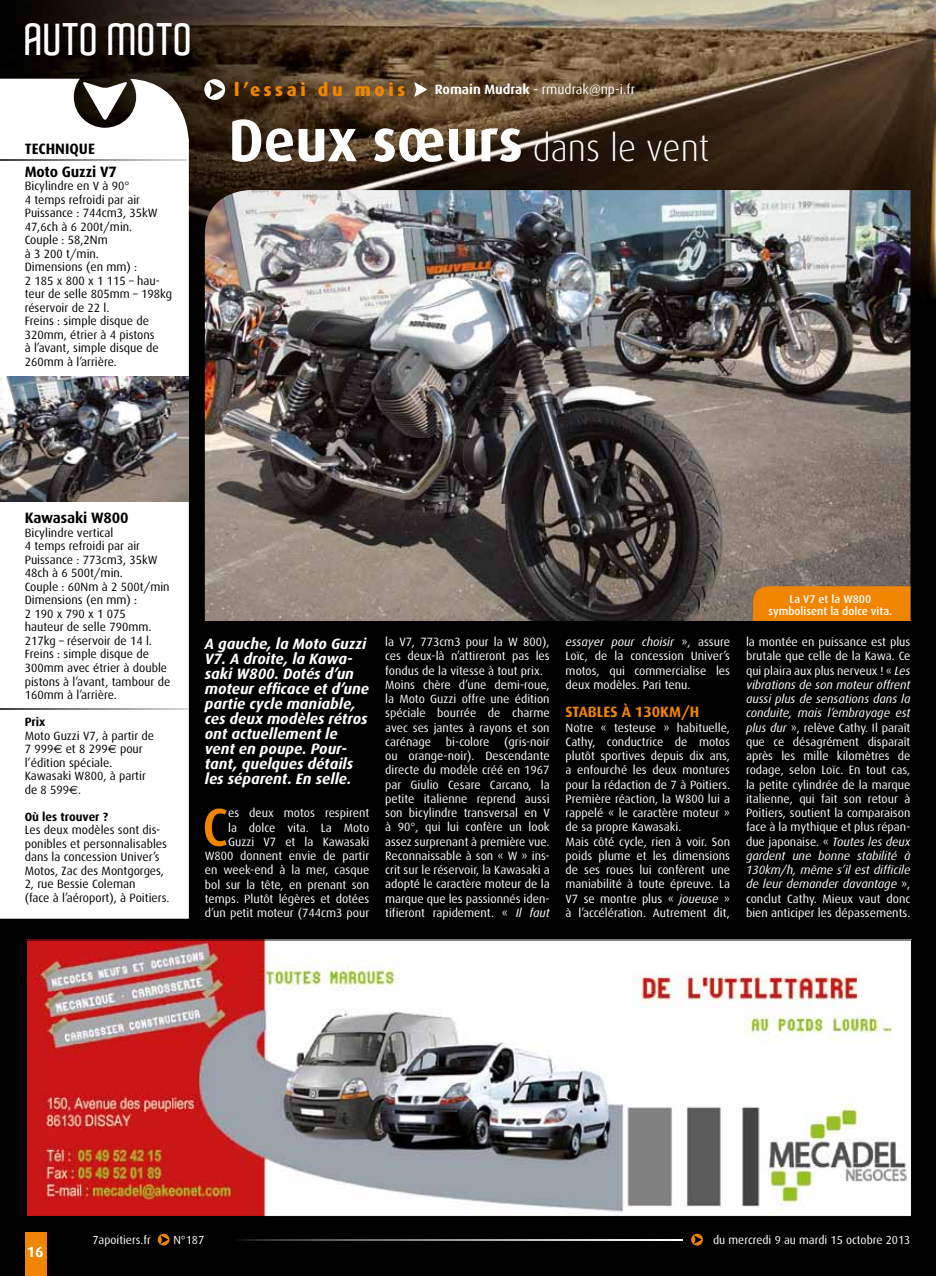
<style>
.page{position:relative;width:936px;height:1276px;background:#fff}
.page>*{position:absolute;margin:0;border:0;box-sizing:border-box;transform-origin:0 0}
.t1{font:500 53.4px "Dax";color:#f18500}
.t2{font:600 43.5px "Aldo";color:#fff}
.t3{font:300 37.5px "Dax";color:#fff;scale:.95 1}
.t4{font:800 18px "Dax";letter-spacing:.2em;color:#f18500}
.t5{font:italic 700 15px/15px "Dax";color:#fff}
.t6{font:700 15px/22.5px "Dax";letter-spacing:-.01em;color:#000}
.t7{font:700 15px "Dax";color:#f18500}
.t8{font:700 15px "Dax";color:#fff}
.t9{font:13.5px "Dax";color:#fff}
.t10{font:12px/14.2px "Dax";color:#fff}
.t11{font:12px/13.5px "Dax";color:#000}
.t12{font:700 12px "Dax";color:#000}
.t13{font:11.7px "Dax";color:#fff}
.t14{font:500 11.25px/12px "Dax";color:#fff;text-align:center}
.s1{font-weight:700}
.s2{font-weight:700;font-size:60px}
.s3{font-family:"Euro Sans"}
.s4{font-style:italic}
</style>
<div class="page">
<img style="left:0;top:0;width:935px;height:1268px">
<div style="left:26px;top:23px;width:172px;height:41px;background:#000;opacity:.3"></div>
<div style="left:26px;top:1232px;width:21px;height:44px;background:#f18500"></div>
<img style="left:205px;top:190px;width:705px;height:431px">
<div style="left:753px;top:586px;width:157px;height:35px;background:#f18500"></div>
<svg style="left:204px;top:79px;width:21px;height:21px"></svg>
<svg style="left:414px;top:82px;width:13px;height:15px"></svg>
<svg style="left:691px;top:1233px;width:11px;height:12px"></svg>
<svg style="left:221px;top:1239px;width:461px;height:2px"></svg>
<svg style="left:158px;top:1233px;width:11px;height:12px"></svg>
<svg style="left:0;top:79px;width:189px;height:839px"></svg>
<svg style="left:0;top:160px;width:187px;height:1px"></svg>
<img style="left:0;top:377px;width:189px;height:125px">
<img style="left:28px;top:941px;width:881px;height:273px">
<svg style="left:0;top:709px;width:188px;height:1px"></svg>
<h2 class="t2" style="left:26px;top:15px;width:170px">AUTO MOTO</h2>
<p class="t6" style="left:25px;top:138px;width:94px">Technique<br>Moto Guzzi V7</p>
<p class="t11" style="left:25px;top:180px;width:149px">Bicylindre en V à 90°<br>4 temps refroidi par air<br>Puissance : 744cm3, 35kW<br>47,6ch à 6 200t/min.<br>Couple : 58,2Nm<br>à 3 200 t/min.<br>Dimensions (en mm) :<br>2 185 x 800 x 1 115 – hau&shy;teur de selle 805mm – 198kg réservoir de 22 l.<br>Freins : simple disque de<br>320mm, étrier à 4 pistons<br>à l’avant, simple disque de<br>260mm à l’arrière.</p>
<h3 class="t4" style="left:234px;top:79px;width:173px">l’essai du mois</h3>
<p class="t9" style="left:435px;top:82px;width:202px"><span class="s1">Romain Mudrak</span> - rmudrak@np-i.fr</p>
<h3 class="t3" style="left:228px;top:128px;width:508px"><span class="s2">Deux sœurs</span> dans le vent</h3>
<p class="t6" style="left:25px;top:507px;width:105px">Kawasaki W800</p>
<p class="t11" style="left:25px;top:526px;width:147px">Bicylindre vertical<br>4 temps refroidi par air<br>Puissance : 773cm3, 35kW<br>48ch à 6 500t/min.<br>Couple : 60Nm à 2 500t/min<br>Dimensions (en mm) :<br>2 190 x 790 x 1 075<br>hauteur de selle 790mm.<br>217kg – réservoir de 14 l.<br>Freins : simple disque de<br>300mm avec étrier à double pistons à l’avant, tambour de<br>160mm à l’arrière.</p>
<p class="t12" style="left:25px;top:715px;width:22px">Prix</p>
<p class="t11" style="left:25px;top:729px;width:131px">Moto Guzzi V7, à partir de<br>7 999<span class="s3">€</span> et 8 299<span class="s3">€</span> pour l’édition spéciale.<br>Kawasaki W800, à partir de 8 599<span class="s3">€</span>.</p>
<p class="t12" style="left:25px;top:809px;width:85px">Où les trouver ?</p>
<p class="t11" style="left:25px;top:823px;width:146px">Les deux modèles sont dis&shy;ponibles et personnalisables dans la concession Univer’s<br>Motos, Zac des Montgorges,<br>2, rue Bessie Coleman<br>(face à l’aéroport), à Poitiers.</p>
<p class="t5" style="left:205px;top:636px;width:166px">A gauche, la Moto Guzzi<br>V7. A droite, la Kawa&shy;saki W800. Dotés d’un moteur efficace et d’une partie cycle maniable, ces deux modèles rétros ont actuellement le vent en poupe. Pour&shy;tant, quelques détails les séparent. En selle.</p>
<h1 class="t1" style="left:202px;top:797px;width:27px">C</h1>
<p class="t10" style="left:205px;top:806px;width:166px;text-align:right">es deux motos respirent<br>la dolce vita. La Moto<br>Guzzi V7 et la Kawasaki<br>W800 donnent envie de partir en week-end à la mer, casque bol sur la tête, en prenant son temps. Plutôt légères et dotées d’un petit moteur (744cm3 pour</p>
<p class="t10" style="left:385px;top:635px;width:166px">la V7, 773cm3 pour la W 800), ces deux-là n’attireront pas les fondus de la vitesse à tout prix.<br>Moins chère d’une demi-roue, la Moto Guzzi offre une édition spéciale bourrée de charme avec ses jantes à rayons et son carénage bi-colore (gris-noir ou orange-noir). Descendante directe du modèle créé en 1967 par Giulio Cesare Carcano, la petite italienne reprend aussi son bicylindre transversal en V à 90°, qui lui confère un look assez surprenant à première vue.<br>Reconnaissable à son « W » ins&shy;crit sur le réservoir, la Kawasaki a adopté le caractère moteur de la marque que les passionnés iden&shy;tifieront rapidement. « <span class="s4">Il faut</span></p>
<p class="t10" style="left:565px;top:635px;width:166px;text-align:justify"><span class="s4">essayer pour choisir</span> », assure Loïc, de la concession Univer’s motos, qui commercialise les deux modèles. Pari tenu.</p>
<p class="t7" style="left:565px;top:703px;width:135px">STABLES à 130KM/H</p>
<p class="t10" style="left:565px;top:720px;width:166px">Notre « testeuse » habituelle,<br>Cathy, conductrice de motos plutôt sportives depuis dix ans, a enfourché les deux montures pour la rédaction de 7 à Poitiers.<br>Première réaction, la W800 lui a rappelé « le caractère moteur » de sa propre Kawasaki.<br>Mais côté cycle, rien à voir. Son poids plume et les dimensions de ses roues lui confèrent une maniabilité à toute épreuve. La<br>V7 se montre plus « <span class="s4">joueuse</span> » à l’accélération. Autrement dit,</p>
<p class="t14" style="left:768px;top:593px;width:125px">La V7 et la W800 symbolisent la dolce vita.</p>
<p class="t10" style="left:746px;top:635px;width:166px;text-align:justify">la montée en puissance est plus brutale que celle de la Kawa. Ce qui plaira aux plus nerveux ! « <span class="s4">Les vibrations de son moteur offrent aussi plus de sensations dans la conduite, mais l’embrayage est plus dur</span> », relève Cathy. Il paraît que ce désagrément disparaît après les mille kilomètres de rodage, selon Loïc. En tout cas, la petite cylindrée de la marque italienne, qui fait son retour à Poitiers, soutient la comparaison face à la mythique et plus répan&shy;due japonaise. « <span class="s4">Toutes les deux gardent une bonne stabilité à 130km/h, même s’il est difficile de leur demander davantage</span> », conclut Cathy. Mieux vaut donc bien anticiper les dépassements.</p>
<p class="t8" style="left:27px;top:1243px;width:18px">16</p>
<p class="t13" style="left:92px;top:1233px;width:60px">7apoitiers.fr</p>
<p class="t13" style="left:173px;top:1233px;width:32px">N°187</p>
<p class="t13" style="left:713px;top:1233px;width:199px">du mercredi 9 au mardi 15 octobre 2013</p>
</div>
